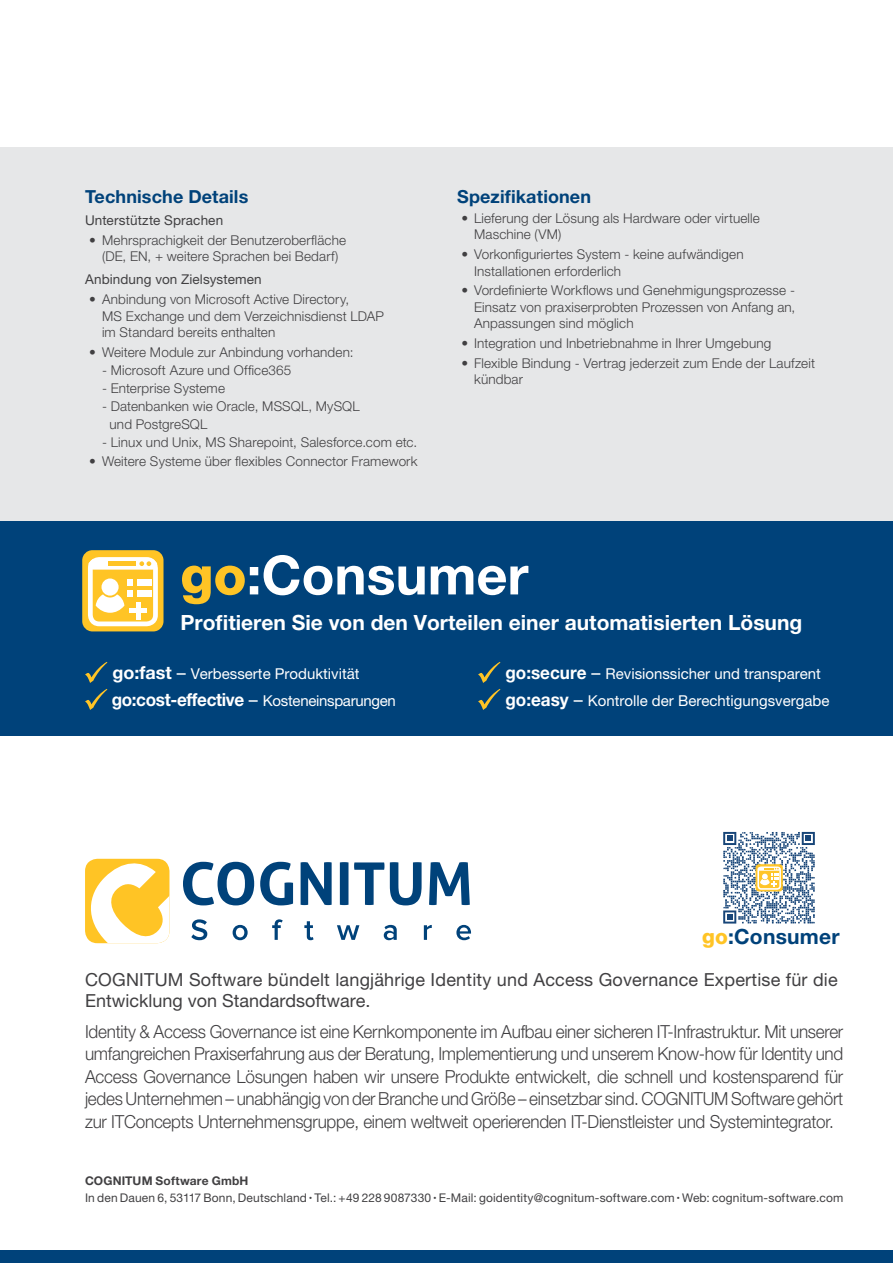
<style>
.page{position:relative;width:893px;height:1263px;background:#fff}
.page>*{position:absolute;margin:0;border:0;box-sizing:border-box;transform-origin:0 0}
.t1{font:700 54px "Helvetica Neue LT Pro";color:#fff}
.t2{font:700 21px "Helvetica Neue LT Pro";color:#fff}
.t3{font:700 21px "Helvetica Neue LT Pro";letter-spacing:.01em;color:#00427a}
.Intro_12_pt_light{font:300 18px/22.5px "Helvetica Neue LT Pro";letter-spacing:-.015em;color:#414042;text-align:justify;scale:.95 1}
.Intro_12_pt_light-2{font:18px/21px "Helvetica Neue LT Pro";letter-spacing:.01em;color:#414042}
.sub-SubHead_12pt_bol{font:700 18px "Helvetica Neue LT Pro";letter-spacing:.005em;color:#00427a}
.t4{font:15px "Helvetica Neue LT Pro";color:#fff}
.t5{font:15px "Helvetica Neue LT Pro";letter-spacing:-.02em;color:#fff}
.t6{font:300 13.5px/16.5px "Helvetica Neue LT Pro";letter-spacing:.01em;color:#414042}
.Body__bold__9pt_roma{font:13.5px "Helvetica Neue LT Pro";letter-spacing:.01em;color:#414042}
.Body_9pt_light_DE{font:12px "Helvetica Neue LT Pro";letter-spacing:.015em;color:#414042}
.Body_9pt_light_DE-2{font:700 12px "Helvetica Neue LT Pro";letter-spacing:.01em;color:#414042}
.s1{font-weight:800;color:#ffc425}
.s2{font-weight:700;font-size:18px}
.s3{font-size:18px}
.s4{font-size:6px}
</style>
<div class="page">
<div style="left:0;top:147px;width:893px;height:478px;background:#e6e7e8"></div>
<div style="left:0;top:521px;width:893px;height:215px;background:#00427a"></div>
<div style="left:0;top:1250px;width:893px;height:13px;background:#00427a"></div>
<svg style="left:85px;top:662px;width:22px;height:21px"></svg>
<svg style="left:478px;top:662px;width:22px;height:21px"></svg>
<svg style="left:85px;top:689px;width:22px;height:21px"></svg>
<svg style="left:478px;top:689px;width:22px;height:21px"></svg>
<svg style="left:183px;top:862px;width:287px;height:43px"></svg>
<svg style="left:191px;top:919px;width:280px;height:21px"></svg>
<svg style="left:85px;top:860px;width:84px;height:83px"></svg>
<svg style="left:723px;top:832px;width:92px;height:91px"></svg>
<div style="left:82px;top:550px;width:81px;height:81px;background:#ffc425;border-radius:10px"></div>
<div style="left:88px;top:557px;width:70px;height:69px;border:5px solid #fff;border-radius:9px"></div>
<svg style="left:89px;top:559px;width:68px;height:11px"></svg>
<div style="left:129px;top:608px;width:18px;height:5px;background:#fff"></div>
<hr style="left:136px;top:602px;width:4px;height:17px;background:#fff">
<svg style="left:96px;top:578px;width:37px;height:35px"></svg>
<div style="left:137px;top:590px;width:14px;height:6px;background:#fff"></div>
<div style="left:137px;top:579px;width:14px;height:6px;background:#fff"></div>
<p class="sub-SubHead_12pt_bol" style="left:85px;top:186px;width:165px">Technische Details</p>
<p class="Body__bold__9pt_roma" style="left:85px;top:212px;width:140px">Unterstützte Sprachen</p>
<p class="t6" style="left:89px;top:232px;width:258px;text-align:center">• Mehrsprachigkeit der Benutzeroberfläche (DE, EN, + weitere Sprachen bei Bedarf)</p>
<p class="Body__bold__9pt_roma" style="left:85px;top:271px;width:178px">Anbindung von Zielsystemen</p>
<p class="t6" style="left:102px;top:291px;width:283px;text-indent:-13px">• Anbindung von Microsoft Active Directory,<br>MS Exchange und dem Verzeichnisdienst LDAP im Standard bereits enthalten</p>
<p class="t6" style="left:89px;top:343px;width:266px">• Weitere Module zur Anbindung vorhanden:</p>
<p class="t6" style="left:102px;top:361px;width:191px">- Microsoft Azure und Office365</p>
<p class="t6" style="left:102px;top:379px;width:124px">- Enterprise Systeme</p>
<p class="t6" style="left:110px;top:397px;width:252px;line-height:18px;text-indent:-8px">- Datenbanken wie Oracle, MSSQL, MySQL und PostgreSQL</p>
<p class="t6" style="left:102px;top:433px;width:317px">- Linux und Unix, MS Sharepoint, Salesforce.com etc.</p>
<p class="t6" style="left:89px;top:453px;width:330px">• Weitere Systeme über flexibles Connector Framework</p>
<p class="sub-SubHead_12pt_bol" style="left:457px;top:186px;width:135px">Spezifikationen</p>
<p class="t6" style="left:474px;top:209px;width:287px;text-indent:-13px">• Lieferung der Lösung als Hardware oder virtuelle<br>Maschine (VM)</p>
<p class="t6" style="left:474px;top:246px;width:271px;text-indent:-13px">• Vorkonfiguriertes System - keine aufwändigen<br>Installationen erforderlich</p>
<p class="t6" style="left:474px;top:282px;width:323px;text-indent:-13px">• Vordefinierte Workflows und Genehmigungsprozesse -<br>Einsatz von praxiserprobten Prozessen von Anfang an,<br>Anpassungen sind möglich</p>
<p class="t6" style="left:461px;top:335px;width:311px">• Integration und Inbetriebnahme in Ihrer Umgebung</p>
<p class="t6" style="left:474px;top:354px;width:342px;text-indent:-13px">• Flexible Bindung - Vertrag jederzeit zum Ende der Laufzeit kündbar</p>
<p class="t1" style="left:181px;top:542px;width:349px"><span class="s1">go</span>:Consumer</p>
<p class="t2" style="left:181px;top:610px;width:623px">Profitieren Sie von den Vorteilen einer automatisierten Lösung</p>
<p class="t4" style="left:112px;top:664px;width:249px"><span class="s2">go:fast</span> <span class="s3">–</span> Verbesserte Produktivität</p>
<p class="t4" style="left:505px;top:664px;width:317px"><span class="s2">go:secure</span> <span class="s3">–</span> Revisionssicher und transparent</p>
<p class="t5" style="left:112px;top:691px;width:286px"><span class="s2">go:cost-effective</span> <span class="s3">–</span> Kosteneinsparungen</p>
<p class="t4" style="left:505px;top:691px;width:326px"><span class="s2">go:easy</span> <span class="s3">–</span> Kontrolle der Berechtigungsvergabe</p>
<p class="t3" style="left:702px;top:923px;width:139px"><span class="s1">go</span>:Consumer</p>
<p class="Intro_12_pt_light-2" style="left:85px;top:968px;width:754px">COGNITUM Software bündelt langjährige Identity und Access Governance Expertise für die<br>Entwicklung von Standardsoftware.</p>
<p class="Intro_12_pt_light" style="left:85px;top:1020px;width:800px">Identity &amp; Access Governance ist eine Kernkomponente im Aufbau einer sicheren IT-Infrastruktur. Mit unserer umfangreichen Praxiserfahrung aus der Beratung, Implementierung und unserem Know-how für Identity und Access Governance Lösungen haben wir unsere Produkte entwickelt, die schnell und kostensparend für jedes Unternehmen – unabhängig von der Branche und Größe – einsetzbar sind. COGNITUM Software gehört zur ITConcepts Unternehmensgruppe, einem weltweit operierenden IT-Dienstleister und Systemintegrator.</p>
<p class="Body_9pt_light_DE-2" style="left:85px;top:1174px;width:165px">COGNITUM Software GmbH</p>
<p class="Body_9pt_light_DE" style="left:85px;top:1190px;width:760px">In den Dauen 6, 53117 Bonn, Deutschland <span class="s4">•</span> Tel.: +49 228 9087330 <span class="s4">•</span> E-Mail: goidentity@cognitum-software.com <span class="s4">•</span> Web: cognitum-software.com</p>
</div>
